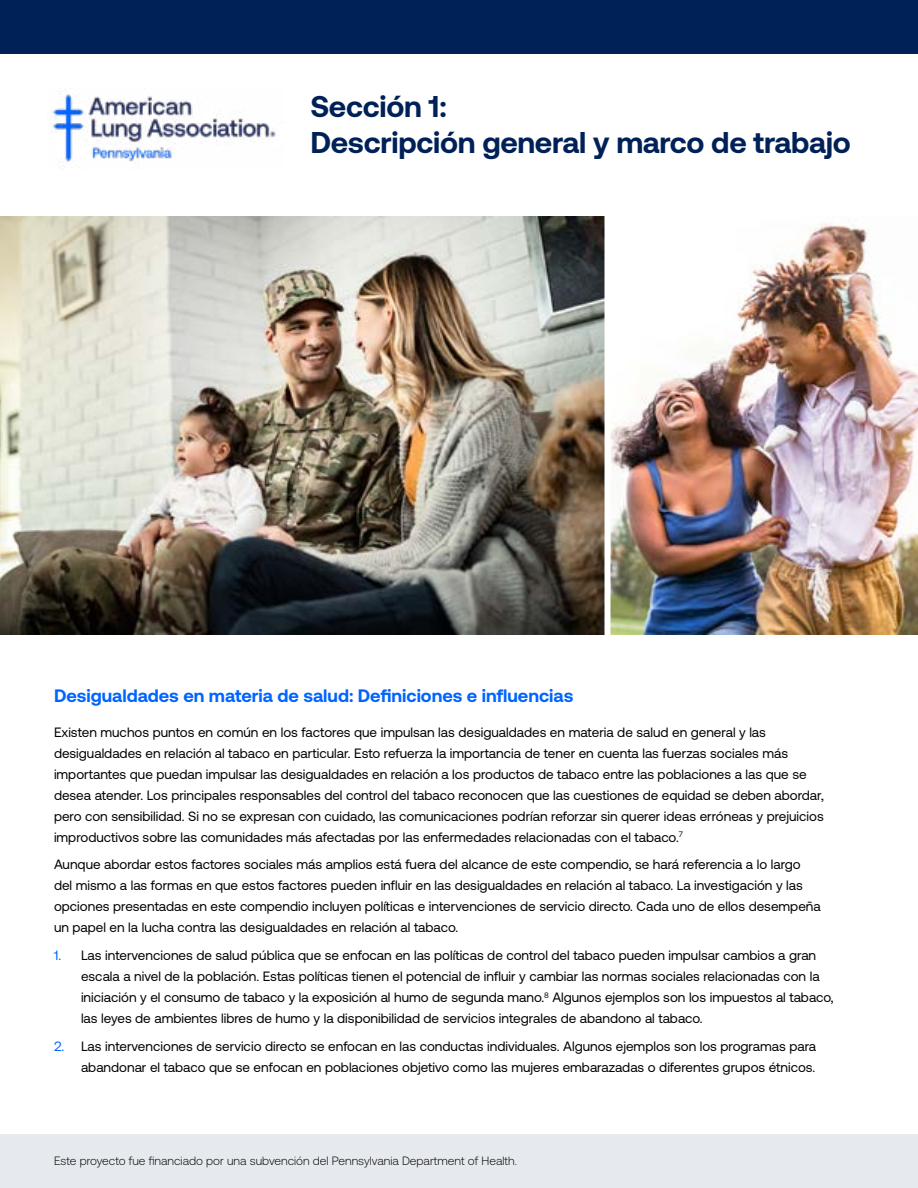
<style>
.page{position:relative;width:918px;height:1188px;background:#fff}
.page>*{position:absolute;margin:0;border:0;box-sizing:border-box;transform-origin:0 0}
.t1{font:700 30px/36px "Aeonik";letter-spacing:-.01em;color:#002158}
.t2{font:700 18px "Aeonik";color:#0064ff}
.t3{font:13.5px/21px "Aeonik";color:#000}
.t4{font:300 12px "Aeonik";color:#000}
.s1{color:#0064ff}
</style>
<div class="page">
<div style="left:0;top:0;width:918px;height:54px;background:#002158"></div>
<div style="left:0;top:1134px;width:918px;height:54px;background:#e6e9ee"></div>
<img style="left:51px;top:91px;width:225px;height:79px">
<img style="left:0;top:216px;width:918px;height:418px">
<div style="left:604px;top:209px;width:6px;height:432px;background:#fff"></div>
<h1 class="t1" style="left:310px;top:88px;width:542px">Sección 1:<br>Descripción general y marco de trabajo</h1>
<h2 class="t2" style="left:54px;top:685px;width:521px">Desigualdades en materia de salud: Definiciones e influencias</h2>
<p class="t3" style="left:54px;top:721px;width:771px">Existen muchos puntos en común en los factores que impulsan las desigualdades en materia de salud en general y las desigualdades en relación al tabaco en particular. Esto refuerza la importancia de tener en cuenta las fuerzas sociales más importantes que puedan impulsar las desigualdades en relación a los productos de tabaco entre las poblaciones a las que se desea atender. Los principales responsables del control del tabaco reconocen que las cuestiones de equidad se deben abordar, pero con sensibilidad. Si no se expresan con cuidado, las comunicaciones podrían reforzar sin querer ideas erróneas y prejuicios improductivos sobre las comunidades más afectadas por las enfermedades relacionadas con el tabaco.<sup>7</sup></p>
<p class="t3" style="left:54px;top:854px;width:768px">Aunque abordar estos factores sociales más amplios está fuera del alcance de este compendio, se hará referencia a lo largo del mismo a las formas en que estos factores pueden influir en las desigualdades en relación al tabaco. La investigación y las opciones presentadas en este compendio incluyen políticas e intervenciones de servicio directo. Cada uno de ellos desempeña un papel en la lucha contra las desigualdades en relación al tabaco.</p>
<p class="t3" style="left:81px;top:945px;width:754px;text-indent:-27px"><span class="s1">1.</span> Las intervenciones de salud pública que se enfocan en las políticas de control del tabaco pueden impulsar cambios a gran escala a nivel de la población. Estas políticas tienen el potencial de influir y cambiar las normas sociales relacionadas con la iniciación y el consumo de tabaco y la exposición al humo de segunda mano.<sup>8</sup> Algunos ejemplos son los impuestos al tabaco, las leyes de ambientes libres de humo y la disponibilidad de servicios integrales de abandono al tabaco.</p>
<p class="t3" style="left:54px;top:1036px;width:764px;text-align:right"><span class="s1">2.</span> Las intervenciones de servicio directo se enfocan en las conductas individuales. Algunos ejemplos son los programas para abandonar el tabaco que se enfocan en poblaciones objetivo como las mujeres embarazadas o diferentes grupos étnicos.</p>
<p class="t4" style="left:54px;top:1154px;width:464px">Este proyecto fue financiado por una subvención del Pennsylvania Department of Health.</p>
</div>
